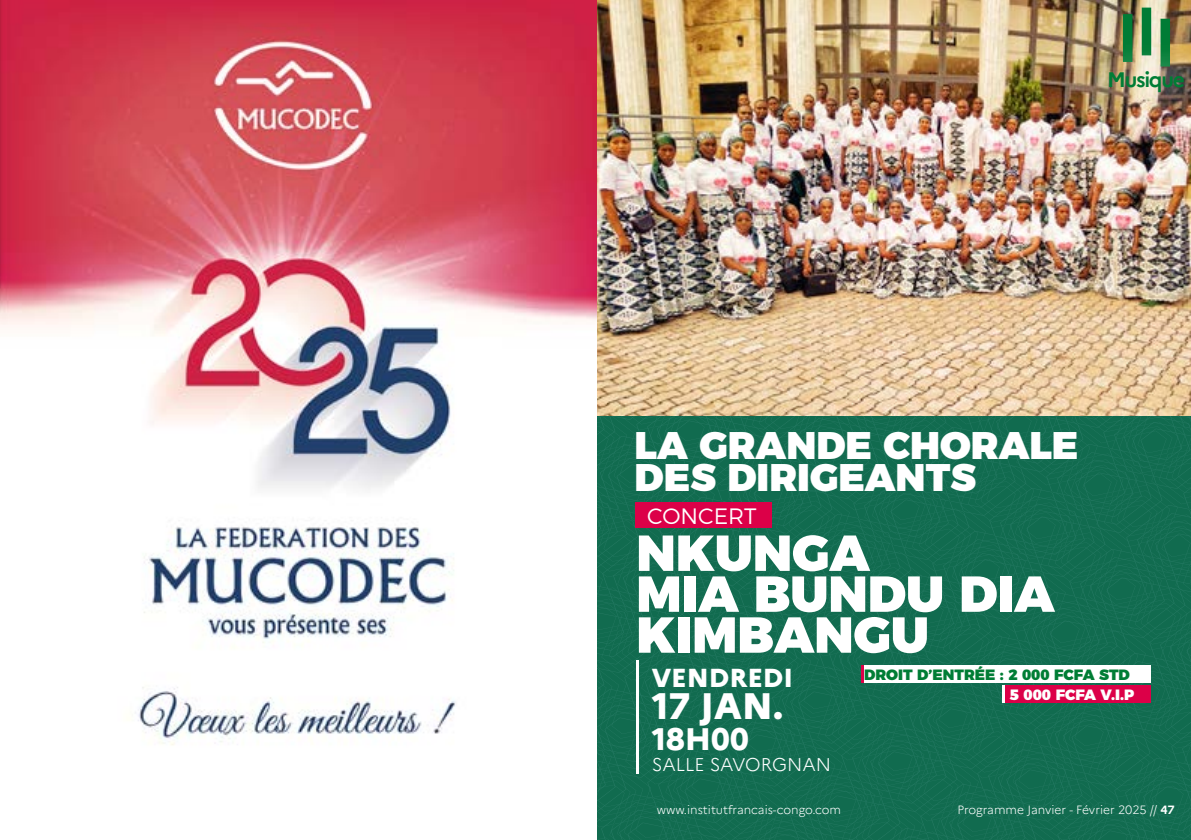
<style>
.page{position:relative;width:1191px;height:840px;background:#fff}
.page>*{position:absolute;margin:0;border:0;box-sizing:border-box;transform-origin:0 0}
.t1{font:900 50.4px/40.8px "Montserrat";color:#fff}
.t2{font:900 38.4px/31.2px "Montserrat";color:#fff}
.t3{font:800 36.8px "Marianne";color:#fff}
.t4{font:800 31px "Marianne";color:#fff}
.t5{font:800 26px "Marianne";color:#fff}
.t6{font:300 22.2px "Montserrat";color:#fff}
.t7{font:700 21px "Marianne";letter-spacing:-.06em;color:#007d35}
.t8{font:300 18.4px "Marianne";color:#fff}
.t9{font:900 15px "Montserrat";color:#007d35}
.t10{font:900 15px "Montserrat";color:#fff}
.t11{font:300 12px "Marianne";color:#fff}
.s1{font-weight:700}
</style>
<div class="page">
<div style="left:580px;top:0;width:611px;height:839px;background:#116b4f"></div>
<img style="left:597px;top:0;width:594px;height:415px">
<div style="left:864px;top:665px;width:286px;height:17px;background:#fff"></div>
<div style="left:1002px;top:685px;width:148px;height:17px;background:#fff"></div>
<div style="left:1005px;top:685px;width:145px;height:17px;background:#dc0048"></div>
<hr style="left:636px;top:660px;width:2px;height:113px;background:#fff">
<img style="left:1066px;top:0;width:125px;height:149px">
<img style="left:1103px;top:0;width:88px;height:43px">
<img style="left:1079px;top:43px;width:112px;height:75px">
<div style="left:635px;top:502px;width:137px;height:25px;background:#dc0048"></div>
<img style="left:0;top:0;width:597px;height:838px">
<h3 class="t7" style="left:1107px;top:66px;width:79px">Musique</h3>
<h2 class="t2" style="left:634px;top:427px;width:445px">LA GRANDE CHORALE<br>DES DIRIGEANTS</h2>
<h3 class="t6" style="left:647px;top:498px;width:111px">CONCERT</h3>
<h1 class="t1" style="left:636px;top:528px;width:420px">NKUNGA<br>MIA BUNDU DIA<br>KIMBANGU</h1>
<p class="t9" style="left:864px;top:661px;width:267px">DROIT D’ENTRÉE : 2 000 FCFA STD</p>
<p class="t10" style="left:1009px;top:681px;width:126px">5 000 FCFA V.I.P</p>
<h3 class="t5" style="left:651px;top:661px;width:143px">VENDREDI</h3>
<h3 class="t3" style="left:651px;top:682px;width:133px">17 JAN.</h3>
<h3 class="t4" style="left:651px;top:719px;width:99px">18H00</h3>
<h3 class="t8" style="left:651px;top:753px;width:181px">SALLE SAVORGNAN</h3>
<p class="t11" style="left:657px;top:801px;width:186px">www.institutfrancais-congo.com</p>
<p class="t11" style="left:957px;top:801px;width:218px">Programme Janvier - Février 2025 // <span class="s1">47</span></p>
</div>
